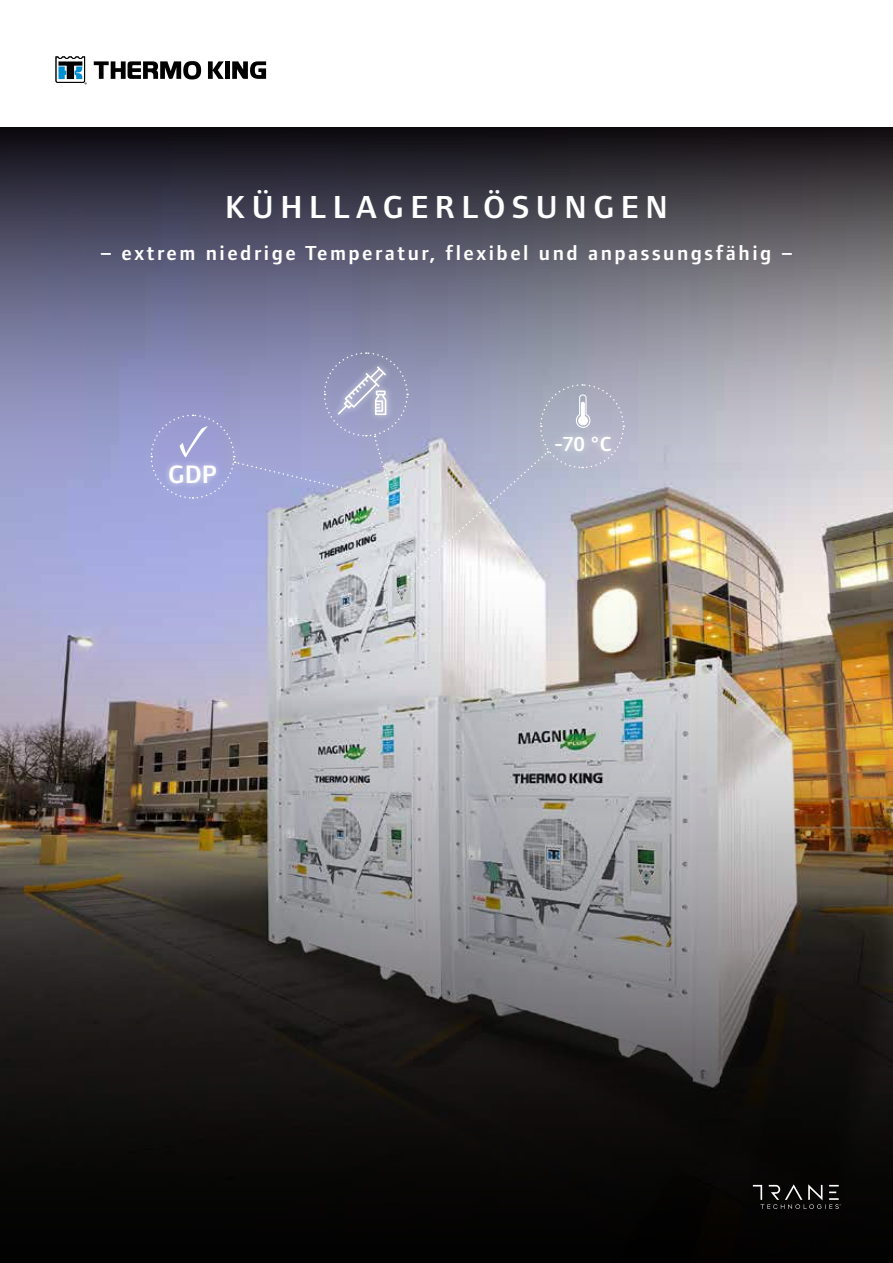
<style>
.page{position:relative;width:893px;height:1263px;background:#fff}
.page>*{position:absolute;margin:0;border:0;box-sizing:border-box;transform-origin:0 0}
.t1{font:600 33px "Foundry Form Sans";letter-spacing:.2em;color:#fff}
.t2{font:600 26.1px "Foundry Form Sans";color:#fff}
.t3{font:600 21px "Foundry Form Sans";letter-spacing:.12em;color:#fff}
</style>
<div class="page">
<img style="left:0;top:487px;width:893px;height:66px">
<img style="left:0;top:553px;width:893px;height:710px">
<svg style="left:0;top:128px;width:893px;height:359px;background:#676778"></svg>
<div style="left:527px;top:371px;width:110px;height:110px;background:#fff;opacity:.83"></div>
<div style="left:311px;top:339px;width:110px;height:110px;background:#8587a8"></div>
<div style="left:137px;top:401px;width:111px;height:111px;background:#fff;opacity:.83"></div>
<div style="left:399px;top:443px;width:158px;height:143px;background:#fff;opacity:.75"></div>
<svg style="left:150px;top:352px;width:475px;height:226px;background:#aeb0c9"></svg>
<svg style="left:94px;top:61px;width:107px;height:18px"></svg>
<svg style="left:208px;top:61px;width:16px;height:18px"></svg>
<div style="left:225px;top:61px;width:5px;height:18px;background:#000"></div>
<svg style="left:232px;top:61px;width:34px;height:18px"></svg>
<svg style="left:56px;top:56px;width:31px;height:29px"></svg>
<svg style="left:753px;top:1184px;width:88px;height:25px;background:#292828"></svg>
<h1 class="t1" style="left:225px;top:188px;width:444px">KÜHLLAGERLÖSUNGEN</h1>
<p class="t3" style="left:101px;top:240px;width:693px">– extrem niedrige Temperatur, flexibel und anpassungsfähig –</p>
<p class="t2" style="left:168px;top:459px;width:50px">GDP</p>
<p class="t3" style="left:555px;top:432px;width:59px">-70 °C</p>
</div>
